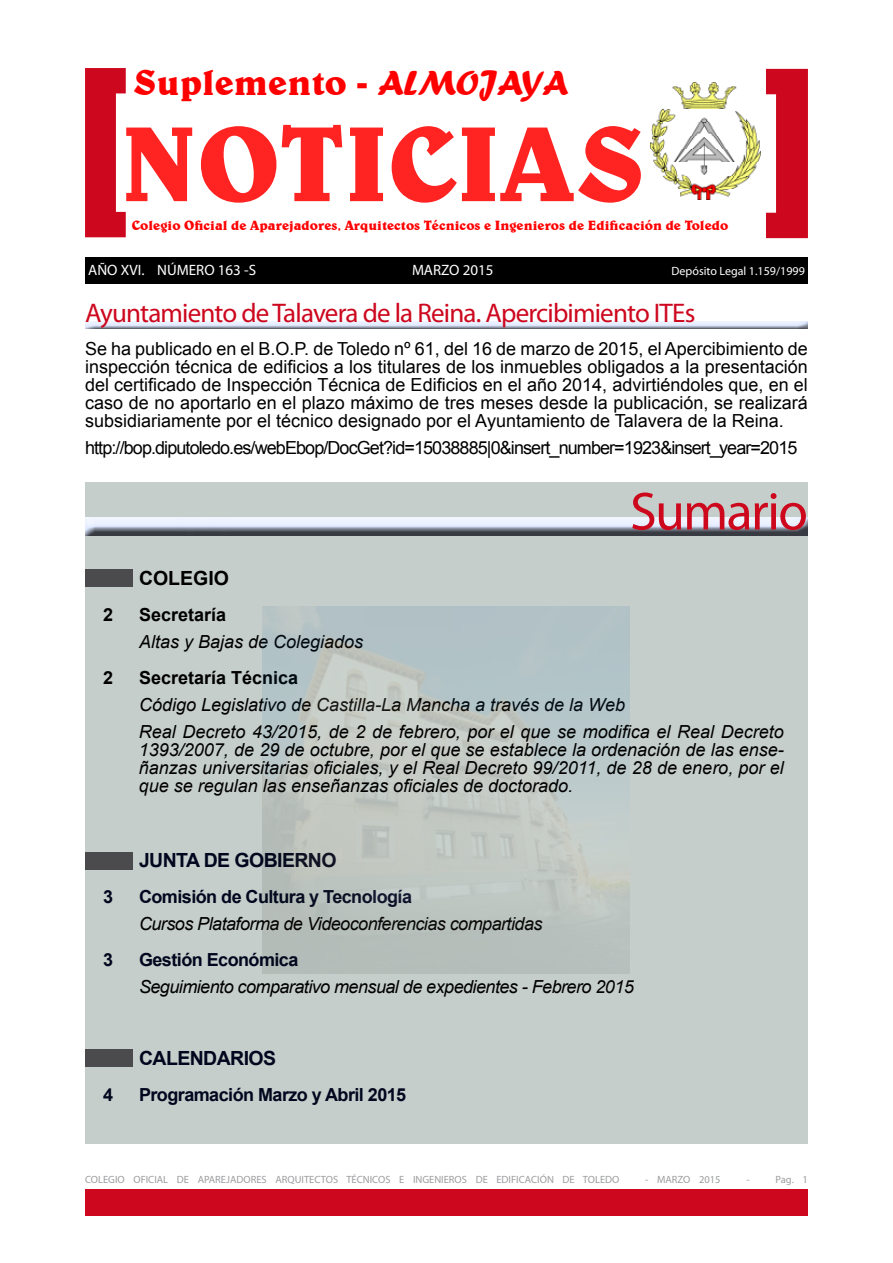
<style>
.page{position:relative;width:893px;height:1263px;background:#fff}
.page>*{position:absolute;margin:0;border:0;box-sizing:border-box;transform-origin:0 0}
.t1{font:700 108px "Belwe BT";letter-spacing:-.005em;color:#ff2322}
.t2{font:54px "Myriad Pro";letter-spacing:-.03em;color:#cd081d}
.t3{font:700 36px "Belwe BT";color:#f00}
.t4{font:27px "Myriad Pro";letter-spacing:-.03em;color:#cd071e}
.t5{font:700 19.5px "Arial";letter-spacing:-.03em;color:#00071e}
.t6{font:700 19.5px "Arial";color:#000}
.t7{font:18px/18px "Arial";letter-spacing:-.05em;color:#000;text-align:justify}
.t8{font:italic 18px/18px "Arial";color:#000;text-align:justify}
.t9{font:italic 18px "Arial";letter-spacing:-.03em;color:#000}
.t10{font:700 18px "Arial";letter-spacing:-.03em;color:#00071e}
.t11{font:700 18px "Arial";color:#000}
.t12{font:15px "Myriad Pro";color:#fff}
.t13{font:700 13.5px "Belwe BT";color:#f00}
.t14{font:12px "Myriad Pro";color:#fff}
.t15{font:10.5px "Myriad Pro";color:#9c9d9f}
.s1{font-family:"Forte";font-weight:400}
</style>
<div class="page">
<div style="left:85px;top:1189px;width:723px;height:27px;background:#cd071e"></div>
<div style="left:85px;top:321px;width:723px;height:9px;background:#000;opacity:.75"></div>
<svg style="left:85px;top:68px;width:41px;height:169px"></svg>
<svg style="left:766px;top:69px;width:42px;height:169px"></svg>
<img style="left:651px;top:82px;width:110px;height:118px">
<div style="left:85px;top:257px;width:723px;height:27px;background:#000"></div>
<svg style="left:85px;top:482px;width:723px;height:662px;background:#c2cbc7"></svg>
<div style="left:85px;top:570px;width:48px;height:17px;background:#4b4b4d"></div>
<div style="left:85px;top:852px;width:48px;height:17px;background:#4b4b4d"></div>
<div style="left:85px;top:1050px;width:48px;height:17px;background:#4b4b4d"></div>
<div style="left:85px;top:513px;width:723px;height:27px;background:#000;opacity:.75"></div>
<h3 class="t3" style="left:134px;top:60px;width:436px">Suplemento - <span class="s1">ALMOJAYA</span></h3>
<h1 class="t1" style="left:120px;top:95px;width:526px">NOTICIAS</h1>
<p class="t13" style="left:132px;top:217px;width:598px">Colegio Oficial de Aparejadores, Arquitectos Técnicos e Ingenieros de Edificación de Toledo</p>
<p class="t12" style="left:88px;top:261px;width:169px">AÑO XVI. NÚMERO 163 -S</p>
<p class="t12" style="left:412px;top:261px;width:83px">MARZO 2015</p>
<p class="t14" style="left:671px;top:263px;width:135px">Depósito Legal 1.159/1999</p>
<h3 class="t4" style="left:85px;top:296px;width:612px">Ayuntamiento de Talavera de la Reina. Apercibimiento ITEs</h3>
<p class="t7" style="left:85px;top:340px;width:724px">Se ha publicado en el B.O.P. de Toledo nº 61, del 16 de marzo de 2015, el Apercibimiento de inspección técnica de edificios a los titulares de los inmuebles obligados a la presentación del certificado de Inspección Técnica de Edificios en el año 2014, advirtiéndoles que, en el caso de no aportarlo en el plazo máximo de tres meses desde la publicación, se realizará subsidiariamente por el técnico designado por el Ayuntamiento de Talavera de la Reina.</p>
<p class="t7" style="left:85px;top:439px;width:714px">http://bop.diputoledo.es/webEbop/DocGet?id=15038885|0&amp;insert_number=1923&amp;insert_year=2015</p>
<p class="t6" style="left:139px;top:565px;width:91px">COLEGIO</p>
<h2 class="t2" style="left:630px;top:478px;width:179px">Sumario</h2>
<p class="t11" style="left:103px;top:603px;width:12px">2</p>
<p class="t11" style="left:139px;top:603px;width:89px">Secretaría</p>
<p class="t8" style="left:139px;top:633px;width:226px">Altas y Bajas de Colegiados</p>
<p class="t11" style="left:103px;top:666px;width:12px">2</p>
<p class="t11" style="left:139px;top:666px;width:161px">Secretaría Técnica</p>
<p class="t8" style="left:139px;top:696px;width:487px">Código Legislativo de Castilla-La Mancha a través de la Web</p>
<p class="t8" style="left:139px;top:723px;width:646px">Real Decreto 43/2015, de 2 de febrero, por el que se modifica el Real Decreto 1393/2007, de 29 de octubre, por el que se establece la ordenación de las ense&shy;ñanzas universitarias oficiales, y el Real Decreto 99/2011, de 28 de enero, por el que se regulan las enseñanzas oficiales de doctorado.</p>
<p class="t5" style="left:139px;top:847px;width:199px">JUNTA DE GOBIERNO</p>
<p class="t10" style="left:103px;top:885px;width:12px">3</p>
<p class="t10" style="left:139px;top:885px;width:274px">Comisión de Cultura y Tecnología</p>
<p class="t9" style="left:139px;top:912px;width:405px">Cursos Plataforma de Videoconferencias compartidas</p>
<p class="t10" style="left:103px;top:948px;width:12px">3</p>
<p class="t10" style="left:139px;top:948px;width:161px">Gestión Económica</p>
<p class="t9" style="left:139px;top:975px;width:496px">Seguimiento comparativo mensual de expedientes - Febrero 2015</p>
<p class="t5" style="left:139px;top:1045px;width:139px">CALENDARIOS</p>
<p class="t10" style="left:103px;top:1083px;width:12px">4</p>
<p class="t10" style="left:139px;top:1083px;width:269px">Programación Marzo y Abril 2015</p>
<p class="t15" style="left:85px;top:1173px;width:536px">COLEGIO OFICIAL DE APAREJADORES ARQUITECTOS TÉCNICOS E INGENIEROS DE EDIFICACIÓN DE TOLEDO</p>
<p class="t15" style="left:645px;top:1173px;width:77px">- MARZO 2015</p>
<p class="t15" style="left:746px;top:1173px;width:5px">-</p>
<p class="t15" style="left:776px;top:1173px;width:34px">Pag. 1</p>
</div>
